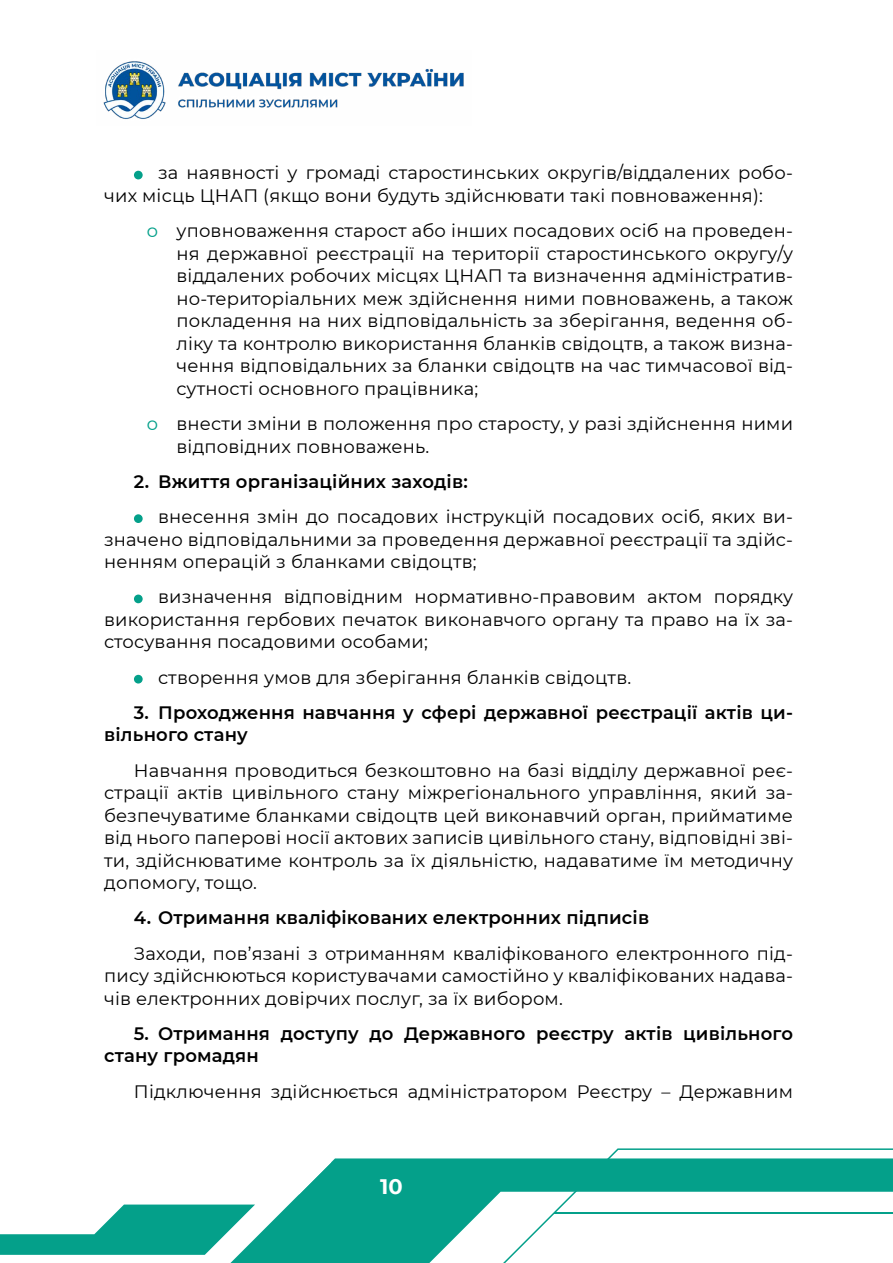
<style>
.page{position:relative;width:893px;height:1263px;background:#fff}
.page>*{position:absolute;margin:0;border:0;box-sizing:border-box;transform-origin:0 0}
.t1{font:700 21px "Montserrat";color:#fff}
.t2{font:18px/22.5px "Montserrat";letter-spacing:.01em;color:#000;text-align:justify}
.t3{font:600 18px/22.5px "Montserrat";letter-spacing:.01em;color:#000}
.s1{color:#04a08a}
</style>
<div class="page">
<img style="left:103px;top:61px;width:361px;height:58px">
<svg style="left:0;top:1148px;width:893px;height:115px"></svg>
<hr style="left:555px;top:1212px;width:338px;height:1px;background:#04a08a">
<img style="left:214px;top:1148px;width:117px;height:46px">
<div style="left:134px;top:171px;width:9px;height:8px;background:#04a08a;border-radius:50%"></div>
<div style="left:134px;top:514px;width:9px;height:9px;background:#04a08a;border-radius:50%"></div>
<div style="left:134px;top:594px;width:9px;height:9px;background:#04a08a;border-radius:50%"></div>
<div style="left:134px;top:675px;width:9px;height:8px;background:#04a08a;border-radius:50%"></div>
<p class="t2" style="left:104px;top:161px;width:690px;text-indent:54px">за наявності у громаді старостинських округів/віддалених робо&shy;чих місць ЦНАП (якщо вони будуть здійснювати такі повноваження):</p>
<p class="t2" style="left:176px;top:219px;width:618px;text-indent:-30px"><span class="s1">o</span> уповноваження старост або інших посадових осіб на проведен&shy;ня державної реєстрації на території старостинського округу/у віддалених робочих місцях ЦНАП та визначення адміністратив&shy;но-територіальних меж здійснення ними повноважень, а також покладення на них відповідальність за зберігання, ведення об&shy;ліку та контролю використання бланків свідоцтв, а також визна&shy;чення відповідальних за бланки свідоцтв на час тимчасової від&shy;сутності основного працівника;</p>
<p class="t2" style="left:176px;top:412px;width:618px;text-indent:-30px"><span class="s1">o</span> внести зміни в положення про старосту, у разі здійснення ними відповідних повноважень.</p>
<p class="t3" style="left:134px;top:469px;width:335px">2. Вжиття організаційних заходів:</p>
<p class="t2" style="left:104px;top:505px;width:690px;text-indent:54px">внесення змін до посадових інструкцій посадових осіб, яких ви&shy;значено відповідальними за проведення державної реєстрації та здійс&shy;ненням операцій з бланками свідоцтв;</p>
<p class="t2" style="left:104px;top:585px;width:690px;text-indent:54px">визначення відповідним нормативно-правовим актом порядку використання гербових печаток виконавчого органу та право на їх за&shy;стосування посадовими особами;</p>
<p class="t2" style="left:158px;top:665px;width:475px">створення умов для зберігання бланків свідоцтв.</p>
<p class="t3" style="left:104px;top:700px;width:690px;text-indent:30px">3. Проходження навчання у сфері державної реєстрації актів ци&shy;вільного стану</p>
<p class="t2" style="left:104px;top:758px;width:690px;text-indent:30px">Навчання проводиться безкоштовно на базі відділу державної реє&shy;страції актів цивільного стану міжрегіонального управління, який за&shy;безпечуватиме бланками свідоцтв цей виконавчий орган, прийматиме від нього паперові носії актових записів цивільного стану, відповідні зві&shy;ти, здійснюватиме контроль за їх діяльністю, надаватиме їм методичну допомогу, тощо.</p>
<p class="t3" style="left:134px;top:906px;width:517px">4. Отримання кваліфікованих електронних підписів</p>
<p class="t2" style="left:104px;top:941px;width:690px;text-indent:30px">Заходи, пов’язані з отриманням кваліфікованого електронного під&shy;пису здійснюються користувачами самостійно у кваліфікованих надава&shy;чів електронних довірчих послуг, за їх вибором.</p>
<p class="t3" style="left:104px;top:1021px;width:690px;text-indent:30px">5. Отримання доступу до Державного реєстру актів цивільного стану громадян</p>
<p class="t2" style="left:134px;top:1079px;width:661px">Підключення здійснюється адміністратором Реєстру – Державним</p>
<p class="t1" style="left:380px;top:1171px;width:24px">10</p>
</div>
